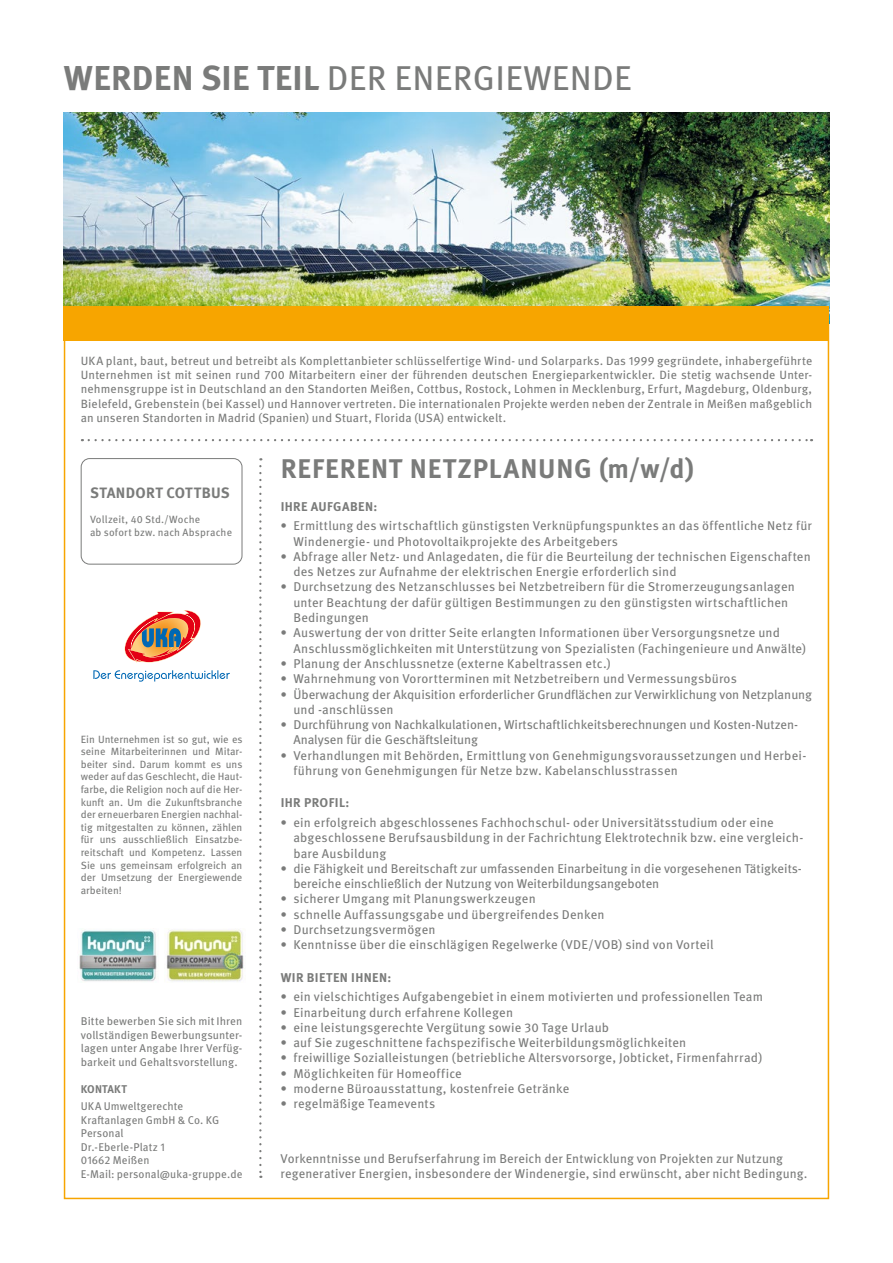
<style>
.page{position:relative;width:893px;height:1263px;background:#fff}
.page>*{position:absolute;margin:0;border:0;box-sizing:border-box;transform-origin:0 0}
.t1{font:34.5px "Meta Pro";letter-spacing:.01em;color:#7a7b7a}
.Titel_Stellenanzei{font:700 27px "Meta Pro";letter-spacing:.03em;color:#7a7b7a}
.t2{font:700 15px "Meta Pro";letter-spacing:.02em;color:#7a7b7a}
.t3{font:12.75px/15.3px "Meta Pro";letter-spacing:.01em;color:#7a7b7a}
.Zwischenüberschrif{font:700 12.75px "Meta Pro";letter-spacing:.03em;color:#7a7b7a}
.t4{font:12px/14.4px "Meta Pro";letter-spacing:.01em;color:#7a7b7a;text-align:justify}
.t5{font:11.25px/13.5px "Meta Pro";letter-spacing:.01em;color:#7a7b7a;text-align:justify}
.t6{font:700 11.25px "Meta Pro";letter-spacing:.015em;color:#7a7b7a}
.t7{font:10.5px/12.6px "Meta Pro";color:#7a7b7a}
.s1{font-weight:700}
</style>
<div class="page">
<img style="left:64px;top:112px;width:765px;height:194px">
<div style="left:64px;top:306px;width:765px;height:34px;background:#f7a500"></div>
<svg style="left:89px;top:439px;width:723px;height:2px"></svg>
<div style="left:81px;top:458px;width:161px;height:106px;border:1px solid #7a7b7a;border-radius:9px"></div>
<svg style="left:259px;top:466px;width:2px;height:712px"></svg>
<svg style="left:125px;top:610px;width:76px;height:53px"></svg>
<svg style="left:93px;top:670px;width:137px;height:12px"></svg>
<img style="left:79px;top:930px;width:78px;height:52px">
<img style="left:165px;top:929px;width:79px;height:53px">
<h1 class="t1" style="left:64px;top:52px;width:569px"><span class="s1">WERDEN SIE TEIL</span> DER ENERGIEWENDE</h1>
<p class="t4" style="left:81px;top:352px;width:733px">UKA plant, baut, betreut und betreibt als Komplettanbieter schlüsselfertige Wind- und Solarparks. Das 1999 gegründete, inhabergeführte Unternehmen ist mit seinen rund 700 Mitarbeitern einer der führenden deutschen Energieparkentwickler. Die stetig wachsende Unter&shy;nehmensgruppe ist in Deutschland an den Standorten Meißen, Cottbus, Rostock, Lohmen in Mecklenburg, Erfurt, Magdeburg, Oldenburg, Bielefeld, Grebenstein (bei Kassel) und Hannover vertreten. Die internationalen Projekte werden neben der Zentrale in Meißen maßgeblich an unseren Standorten in Madrid (Spanien) und Stuart, Florida (USA) entwickelt.</p>
<p class="t2" style="left:90px;top:481px;width:141px">STANDORT COTTBUS</p>
<p class="t7" style="left:90px;top:513px;width:144px">Vollzeit, 40 Std./Woche<br>ab sofort bzw. nach Absprache</p>
<p class="t7" style="left:81px;top:732px;width:163px;text-align:justify">Ein Unternehmen ist so gut, wie es seine Mitarbeiterinnen und Mitar&shy;beiter sind. Darum kommt es uns weder auf das Geschlecht, die Haut&shy;farbe, die Religion noch auf die Her&shy;kunft an. Um die Zukunftsbranche der erneuerbaren Energien nachhal&shy;tig mitgestalten zu können, zählen für uns ausschließlich Einsatzbe&shy;reitschaft und Kompetenz. Lassen Sie uns gemeinsam erfolgreich an der Umsetzung der Energiewende arbeiten!</p>
<p class="t5" style="left:81px;top:1014px;width:163px">Bitte bewerben Sie sich mit Ihren vollständigen Bewerbungsunter&shy;lagen unter Angabe Ihrer Verfüg&shy;barkeit und Gehaltsvorstellung.</p>
<p class="t6" style="left:81px;top:1080px;width:48px">KONTAKT</p>
<p class="t5" style="left:81px;top:1099px;width:163px;text-align:left">UKA Umweltgerechte<br>Kraftanlagen GmbH &amp; Co. KG<br>Personal<br>Dr.-Eberle-Platz 1<br>01662 Meißen<br>E-Mail: personal@uka-gruppe.de</p>
<p class="Titel_Stellenanzei" style="left:281px;top:448px;width:415px">REFERENT NETZPLANUNG (m/w/d)</p>
<p class="Zwischenüberschrif" style="left:281px;top:496px;width:98px">IHRE AUFGABEN:</p>
<p class="t3" style="left:293px;top:517px;width:520px;text-indent:-13px">• Ermittlung des wirtschaftlich günstigsten Verknüpfungspunktes an das öffentliche Netz für<br>Windenergie- und Photovoltaikprojekte des Arbeitgebers</p>
<p class="t3" style="left:293px;top:548px;width:519px;text-indent:-13px">• Abfrage aller Netz- und Anlagedaten, die für die Beurteilung der technischen Eigenschaften des Netzes zur Aufnahme der elektrischen Energie erforderlich sind</p>
<p class="t3" style="left:293px;top:578px;width:503px;text-indent:-13px">• Durchsetzung des Netzanschlusses bei Netzbetreibern für die Stromerzeugungsanlagen unter Beachtung der dafür gültigen Bestimmungen zu den günstigsten wirtschaftlichen<br>Bedingungen</p>
<p class="t3" style="left:293px;top:624px;width:514px;text-indent:-13px">• Auswertung der von dritter Seite erlangten Informationen über Versorgungsnetze und<br>Anschlussmöglichkeiten mit Unterstützung von Spezialisten (Fachingenieure und Anwälte)</p>
<p class="t3" style="left:281px;top:655px;width:332px">• Planung der Anschlussnetze (externe Kabeltrassen etc.)</p>
<p class="t3" style="left:281px;top:670px;width:458px">• Wahrnehmung von Vorortterminen mit Netzbetreibern und Vermessungsbüros</p>
<p class="t3" style="left:293px;top:686px;width:520px;text-indent:-13px">• Überwachung der Akquisition erforderlicher Grundflächen zur Verwirklichung von Netzplanung und -anschlüssen</p>
<p class="t3" style="left:293px;top:716px;width:506px;text-indent:-13px">• Durchführung von Nachkalkulationen, Wirtschaftlichkeitsberechnungen und Kosten-Nutzen-<br>Analysen für die Geschäftsleitung</p>
<p class="t3" style="left:293px;top:747px;width:514px;text-indent:-13px">• Verhandlungen mit Behörden, Ermittlung von Genehmigungsvoraussetzungen und Herbei&shy;führung von Genehmigungen für Netze bzw. Kabelanschlusstrassen</p>
<p class="Zwischenüberschrif" style="left:281px;top:793px;width:70px">IHR PROFIL:</p>
<p class="t3" style="left:293px;top:814px;width:512px;text-indent:-13px">• ein erfolgreich abgeschlossenes Fachhochschul- oder Universitätsstudium oder eine abgeschlossene Berufsausbildung in der Fachrichtung Elektrotechnik bzw. eine vergleich&shy;bare Ausbildung</p>
<p class="t3" style="left:293px;top:860px;width:510px;text-indent:-13px">• die Fähigkeit und Bereitschaft zur umfassenden Einarbeitung in die vorgesehenen Tätigkeits&shy;bereiche einschließlich der Nutzung von Weiterbildungsangeboten</p>
<p class="t3" style="left:281px;top:890px;width:257px">• sicherer Umgang mit Planungswerkzeugen</p>
<p class="t3" style="left:281px;top:906px;width:325px">• schnelle Auffassungsgabe und übergreifendes Denken</p>
<p class="t3" style="left:281px;top:921px;width:156px">• Durchsetzungsvermögen</p>
<p class="t3" style="left:281px;top:936px;width:435px">• Kenntnisse über die einschlägigen Regelwerke (VDE/VOB) sind von Vorteil</p>
<p class="Zwischenüberschrif" style="left:281px;top:967px;width:112px">WIR BIETEN IHNEN:</p>
<p class="t3" style="left:281px;top:988px;width:484px">• ein vielschichtiges Aufgabengebiet in einem motivierten und professionellen Team</p>
<p class="t3" style="left:281px;top:1003px;width:234px">• Einarbeitung durch erfahrene Kollegen</p>
<p class="t3" style="left:281px;top:1019px;width:330px">• eine leistungsgerechte Vergütung sowie 30 Tage Urlaub</p>
<p class="t3" style="left:281px;top:1034px;width:407px">• auf Sie zugeschnittene fachspezifische Weiterbildungsmöglichkeiten</p>
<p class="t3" style="left:281px;top:1049px;width:483px">• freiwillige Sozialleistungen (betriebliche Altersvorsorge, Jobticket, Firmenfahrrad)</p>
<p class="t3" style="left:281px;top:1065px;width:183px">• Möglichkeiten für Homeoffice</p>
<p class="t3" style="left:281px;top:1080px;width:290px">• moderne Büroausstattung, kostenfreie Getränke</p>
<p class="t3" style="left:281px;top:1095px;width:156px">• regelmäßige Teamevents</p>
<p class="t3" style="left:281px;top:1150px;width:528px">Vorkenntnisse und Berufserfahrung im Bereich der Entwicklung von Projekten zur Nutzung regenerativer Energien, insbesondere der Windenergie, sind erwünscht, aber nicht Bedingung.</p>
</div>
